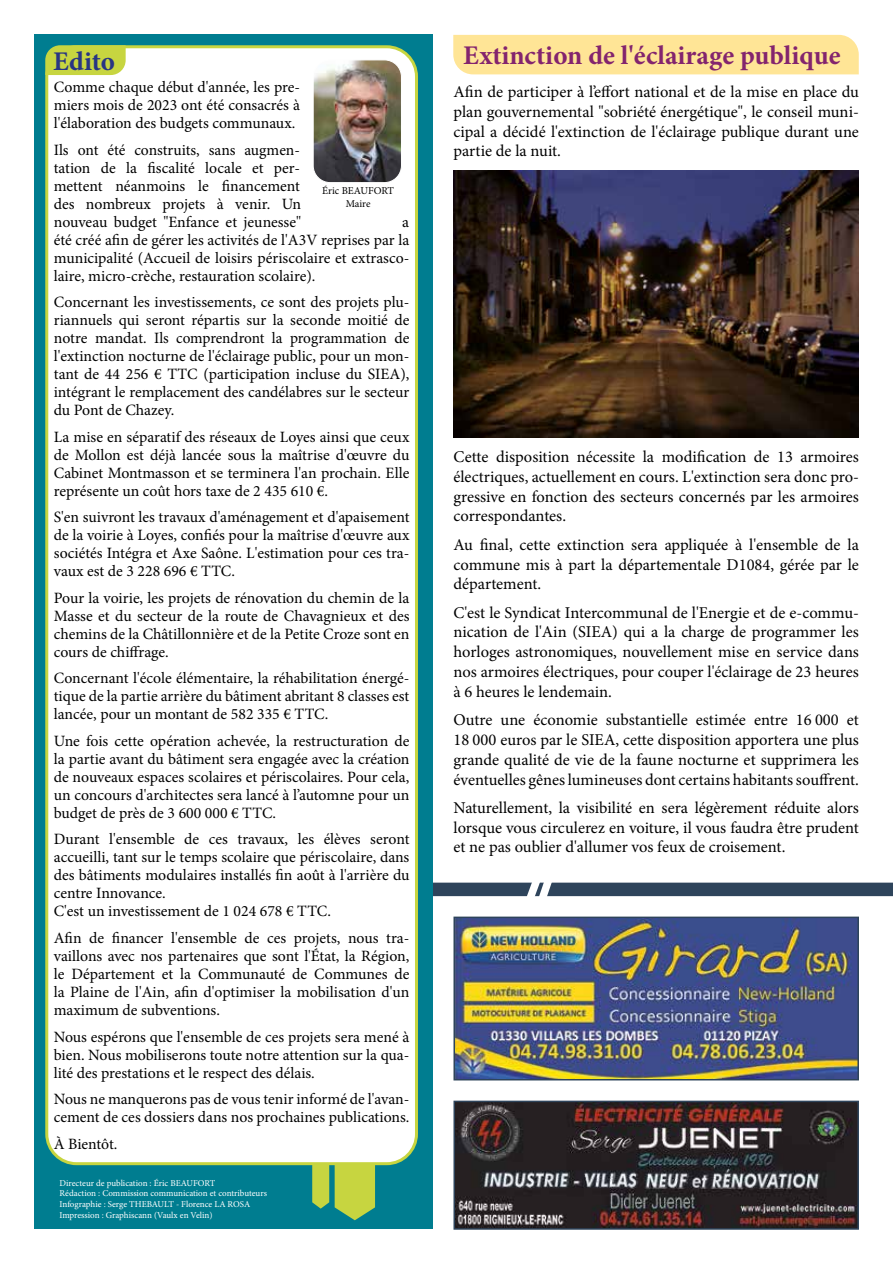
<style>
.page{position:relative;width:893px;height:1263px;background:#fff}
.page>*{position:absolute;margin:0;border:0;box-sizing:border-box;transform-origin:0 0}
.t1{font:700 27px "Minion Pro";color:#83246e}
.t2{font:700 27px "Minion Pro";letter-spacing:-.005em;color:#283583}
.t3{font:16.5px/19.8px "Minion Pro";color:#000;text-align:justify}
.t4{font:15.75px/18px "Minion Pro";color:#000;text-align:justify}
.t5{font:10.5px/12.6px "Minion Pro";color:#000;text-align:center}
.t6{font:9px/10.8px "Minion Pro";color:#fff}
</style>
<div class="page">
<div style="left:328px;top:883px;width:565px;height:13px;background:#2e445b"></div>
<svg style="left:520px;top:882px;width:38px;height:15px"></svg>
<div style="left:34px;top:34px;width:398px;height:1195px;background:#007d90"></div>
<svg style="left:312px;top:1165px;width:17px;height:43px"></svg>
<svg style="left:335px;top:1165px;width:40px;height:55px;background:#b0cb48"></svg>
<div style="left:47px;top:47px;width:369px;height:1117px;background:#fff;border-radius:30px"></div>
<div style="left:45px;top:45px;width:373px;height:1120px;border:3px solid #c7d540;border-radius:30px"></div>
<svg style="left:45px;top:45px;width:82px;height:32px;background:#c6d653"></svg>
<img style="left:315px;top:62px;width:85px;height:119px">
<div style="left:313px;top:60px;width:89px;height:123px;border:1px solid #fff;border-radius:17px"></div>
<img style="left:456px;top:1104px;width:400px;height:123px">
<div style="left:453px;top:1101px;width:406px;height:129px;border:2px solid #2e445b"></div>
<img style="left:456px;top:919px;width:400px;height:158px">
<div style="left:453px;top:916px;width:406px;height:164px;border:2px solid #2e445b"></div>
<div style="left:453px;top:35px;width:406px;height:39px;background:#ffe596"></div>
<img style="left:453px;top:170px;width:406px;height:267px">
<h1 class="t2" style="left:53px;top:42px;width:63px">Edito</h1>
<p class="t4" style="left:54px;top:78px;width:248px">Comme chaque début d'année, les pre&shy;miers mois de 2023 ont été consacrés à l'élaboration des budgets communaux.</p>
<p class="t4" style="left:54px;top:141px;width:249px">Ils ont été construits, sans augmen&shy;tation de la fiscalité locale et per&shy;mettent néanmoins le financement des nombreux projets à venir. Un nouveau budget "Enfance et jeunesse"</p>
<p class="t5" style="left:322px;top:185px;width:73px">Éric BEAUFORT<br>Maire</p>
<p class="t4" style="left:54px;top:213px;width:357px;text-indent:348px">a été créé afin de gérer les activités de l'A3V reprises par la municipalité (Accueil de loisirs périscolaire et extrasco&shy;laire, micro-crèche, restauration scolaire).</p>
<p class="t4" style="left:54px;top:293px;width:357px">Concernant les investissements, ce sont des projets plu&shy;riannuels qui seront répartis sur la seconde moitié de notre mandat. Ils comprendront la programmation de l'extinction nocturne de l'éclairage public, pour un mon&shy;tant de 44 256 € TTC (participation incluse du SIEA), intégrant le remplacement des candélabres sur le secteur du Pont de Chazey.</p>
<p class="t4" style="left:54px;top:428px;width:357px">La mise en séparatif des réseaux de Loyes ainsi que ceux de Mollon est déjà lancée sous la maîtrise d'œuvre du Cabinet Montmasson et se terminera l'an prochain. Elle représente un coût hors taxe de 2 435 610 €.</p>
<p class="t4" style="left:54px;top:508px;width:357px">S'en suivront les travaux d'aménagement et d'apaisement de la voirie à Loyes, confiés pour la maîtrise d'œuvre aux sociétés Intégra et Axe Saône. L'estimation pour ces tra&shy;vaux est de 3 228 696 € TTC.</p>
<p class="t4" style="left:54px;top:589px;width:357px">Pour la voirie, les projets de rénovation du chemin de la Masse et du secteur de la route de Chavagnieux et des chemins de la Châtillonnière et de la Petite Croze sont en cours de chiffrage.</p>
<p class="t4" style="left:54px;top:669px;width:357px">Concernant l'école élémentaire, la réhabilitation énergé&shy;tique de la partie arrière du bâtiment abritant 8 classes est lancée, pour un montant de 582 335 € TTC.</p>
<p class="t4" style="left:54px;top:732px;width:357px">Une fois cette opération achevée, la restructuration de la partie avant du bâtiment sera engagée avec la création de nouveaux espaces scolaires et périscolaires. Pour cela, un concours d'architectes sera lancé à l’automne pour un budget de près de 3 600 000 € TTC.</p>
<p class="t4" style="left:54px;top:830px;width:357px;text-align:left">Durant l'ensemble de ces travaux, les élèves seront accueilli, tant sur le temps scolaire que périscolaire, dans des bâtiments modulaires installés fin août à l'arrière du centre Innovance.<br>C'est un investissement de 1 024 678 € TTC.</p>
<p class="t4" style="left:54px;top:929px;width:357px">Afin de financer l'ensemble de ces projets, nous tra&shy;vaillons avec nos partenaires que sont l'État, la Région, le Département et la Communauté de Communes de la Plaine de l'Ain, afin d'optimiser la mobilisation d'un maximum de subventions.</p>
<p class="t4" style="left:54px;top:1027px;width:357px">Nous espérons que l'ensemble de ces projets sera mené à bien. Nous mobiliserons toute notre attention sur la qua&shy;lité des prestations et le respect des délais.</p>
<p class="t4" style="left:54px;top:1090px;width:357px">Nous ne manquerons pas de vous tenir informé de l'avan&shy;cement de ces dossiers dans nos prochaines publications.</p>
<p class="t4" style="left:54px;top:1134px;width:65px">À Bientôt.</p>
<p class="t6" style="left:60px;top:1177px;width:209px">Directeur de publication : Éric BEAUFORT<br>Rédaction : Commission communication et contributeurs Infographie : Serge THEBAULT - Florence LA ROSA Impression : Graphiscann (Vaulx en Velin)</p>
<h1 class="t1" style="left:463px;top:37px;width:379px">Extinction de l'éclairage publique</h1>
<p class="t3" style="left:453px;top:82px;width:407px">Afin de participer à l’effort national et de la mise en place du plan gouvernemental "sobriété énergétique", le conseil muni&shy;cipal a décidé l'extinction de l'éclairage publique durant une partie de la nuit.</p>
<p class="t3" style="left:453px;top:447px;width:407px">Cette disposition nécessite la modification de 13 armoires électriques, actuellement en cours. L'extinction sera donc pro&shy;gressive en fonction des secteurs concernés par les armoires correspondantes.</p>
<p class="t3" style="left:453px;top:535px;width:407px">Au final, cette extinction sera appliquée à l'ensemble de la commune mis à part la départementale D1084, gérée par le département.</p>
<p class="t3" style="left:453px;top:602px;width:407px">C'est le Syndicat Intercommunal de l'Energie et de e-commu&shy;nication de l'Ain (SIEA) qui a la charge de programmer les horloges astronomiques, nouvellement mise en service dans nos armoires électriques, pour couper l'éclairage de 23 heures à 6 heures le lendemain.</p>
<p class="t3" style="left:453px;top:710px;width:407px">Outre une économie substantielle estimée entre 16 000 et 18 000 euros par le SIEA, cette disposition apportera une plus grande qualité de vie de la faune nocturne et supprimera les éventuelles gênes lumineuses dont certains habitants souffrent.</p>
<p class="t3" style="left:453px;top:798px;width:407px">Naturellement, la visibilité en sera légèrement réduite alors lorsque vous circulerez en voiture, il vous faudra être prudent et ne pas oublier d'allumer vos feux de croisement.</p>
</div>
